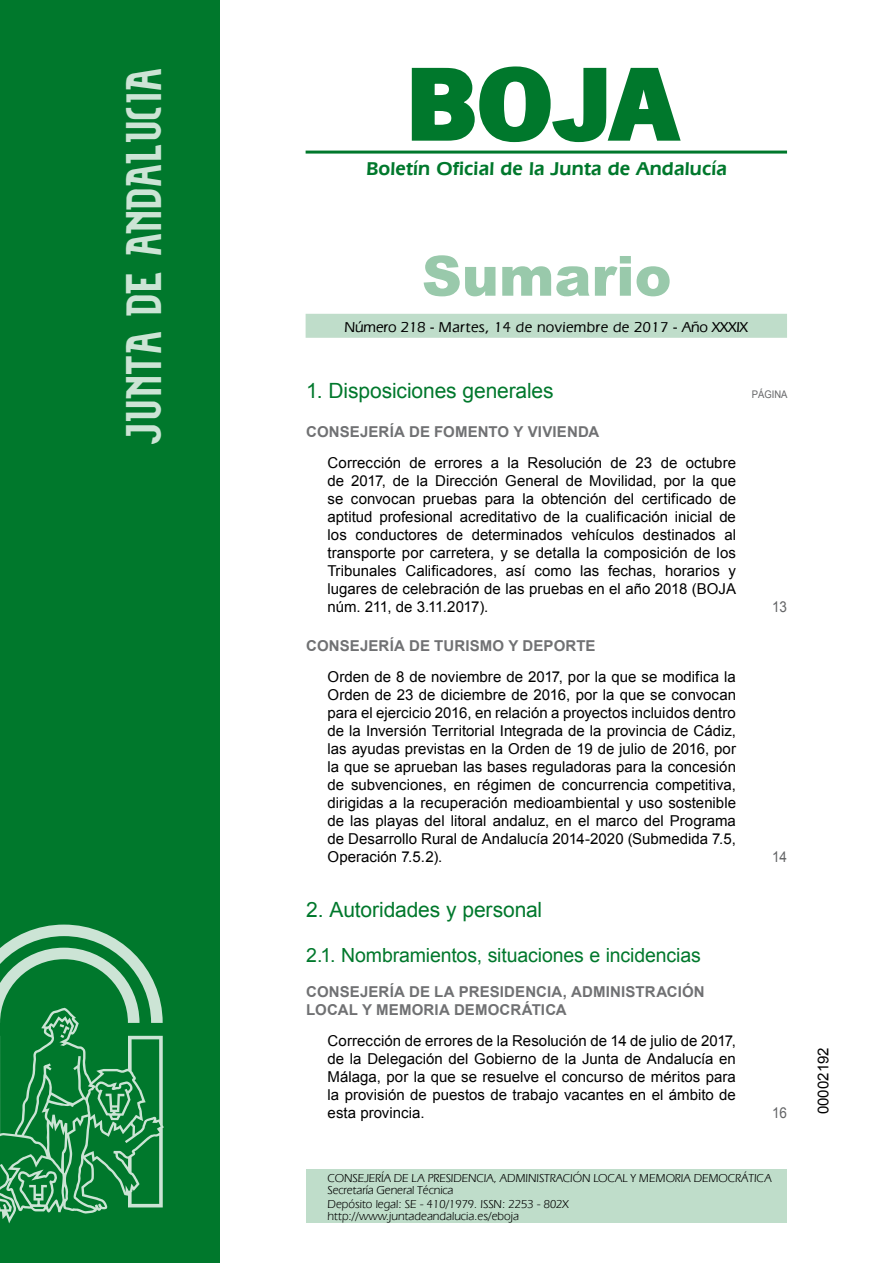
<style>
.page{position:relative;width:893px;height:1263px;background:#fff}
.page>*{position:absolute;margin:0;border:0;box-sizing:border-box;transform-origin:0 0}
.t1{font:700 105px "News Got T";color:#00782c;scale:1.14 1}
.t2{font:900 55.5px "Arial";color:#99c9ab}
.t3{font:27px "Alfabeto Andaluz Nuevo";color:#cce4d5}
.t4{font:21px "Arial";letter-spacing:-.005em;color:#00782c}
.t5{font:19.5px "Arial";letter-spacing:-.01em;color:#00782c}
.t6{font:600 19.5px "Eras IT Cby BT";letter-spacing:.01em;color:#00782c}
.t7{font:15px/18px "Arial";color:#000;text-align:justify}
.t8{font:700 15px/18px "Arial";letter-spacing:.01em;color:#707173}
.t9{font:500 15px "Eras IT Cby BT";letter-spacing:.025em;color:#000}
.t10{font:15px "Arial";color:#646567;scale:.9 1}
.t11{font:12px/12px "Eras IT Cby BT";letter-spacing:-.01em;color:#000}
.t12{font:10.5px "Arial";color:#646567;scale:.9 1}
</style>
<div class="page">
<hr style="left:305px;top:151px;width:482px;height:3px;background:#00782c">
<div style="left:305px;top:314px;width:482px;height:24px;background:#bfddca"></div>
<div style="left:0;top:0;width:219px;height:1263px;background:#00782c"></div>
<svg style="left:0;top:925px;width:164px;height:298px"></svg>
<svg style="left:411px;top:66px;width:270px;height:77px"></svg>
<div style="left:306px;top:1169px;width:481px;height:54px;background:#bfddca"></div>
<h3 class="t3" style="left:136px;top:446px;width:379px;rotate:-90deg">JUNTA DE ANDALUCIA</h3>
<h1 class="t1" style="left:405px;top:42px;width:240px">BOJA</h1>
<h3 class="t6" style="left:366px;top:157px;width:362px">Boletín Oficial de la Junta de Andalucía</h3>
<h2 class="t2" style="left:422px;top:236px;width:251px">Sumario</h2>
<p class="t9" style="left:344px;top:317px;width:405px">Número 218 - Martes, 14 de noviembre de 2017 - Año XXXIX</p>
<h3 class="t4" style="left:306px;top:377px;width:249px">1. Disposiciones generales</h3>
<p class="t12" style="left:751px;top:388px;width:41px">PÁGINA</p>
<p class="t8" style="left:306px;top:424px;width:294px">CONSEJERÍA DE FOMENTO Y VIVIENDA</p>
<p class="t7" style="left:327px;top:454px;width:410px">Corrección de errores a la Resolución de 23 de octubre de 2017, de la Dirección General de Movilidad, por la que se convocan pruebas para la obtención del certificado de aptitud profesional acreditativo de la cualificación inicial de los conductores de determinados vehículos destinados al transporte por carretera, y se detalla la composición de los Tribunales Calificadores, así como las fechas, horarios y lugares de celebración de las pruebas en el año 2018 (BOJA núm. 211, de 3.11.2017).</p>
<p class="t10" style="left:772px;top:597px;width:18px">13</p>
<p class="t8" style="left:306px;top:638px;width:291px">CONSEJERÍA DE TURISMO Y DEPORTE</p>
<p class="t7" style="left:327px;top:668px;width:410px">Orden de 8 de noviembre de 2017, por la que se modifica la Orden de 23 de diciembre de 2016, por la que se convocan para el ejercicio 2016, en relación a proyectos incluidos dentro de la Inversión Territorial Integrada de la provincia de Cádiz, las ayudas previstas en la Orden de 19 de julio de 2016, por la que se aprueban las bases reguladoras para la concesión de subvenciones, en régimen de concurrencia competitiva, dirigidas a la recuperación medioambiental y uso sostenible de las playas del litoral andaluz, en el marco del Programa de Desarrollo Rural de Andalucía 2014-2020 (Submedida 7.5, Operación 7.5.2).</p>
<h3 class="t4" style="left:306px;top:896px;width:237px">2. Autoridades y personal</h3>
<h3 class="t5" style="left:306px;top:942px;width:396px">2.1. Nombramientos, situaciones e incidencias</h3>
<p class="t8" style="left:306px;top:983px;width:400px">CONSEJERÍA DE LA PRESIDENCIA, ADMINISTRACIÓN<br>LOCAL Y MEMORIA DEMOCRÁTICA</p>
<p class="t7" style="left:327px;top:1031px;width:410px">Corrección de errores de la Resolución de 14 de julio de 2017, de la Delegación del Gobierno de la Junta de Andalucía en Málaga, por la que se resuelve el concurso de méritos para la provisión de puestos de trabajo vacantes en el ámbito de esta provincia.</p>
<p class="t10" style="left:772px;top:847px;width:18px">14</p>
<p class="t10" style="left:772px;top:1103px;width:18px">16</p>
<p class="t11" style="left:327px;top:1171px;width:445px">CONSEJERÍA DE LA PRESIDENCIA, ADMINISTRACIÓN LOCAL Y MEMORIA DEMOCRÁTICA<br>Secretaría General Técnica</p>
<p class="t11" style="left:327px;top:1198px;width:243px">Depósito legal: SE - 410/1979. ISSN: 2253 - 802X http://www.juntadeandalucia.es/eboja</p>
<p class="t7" style="left:814px;top:1114px;width:68px;rotate:-90deg">00002192</p>
</div>
